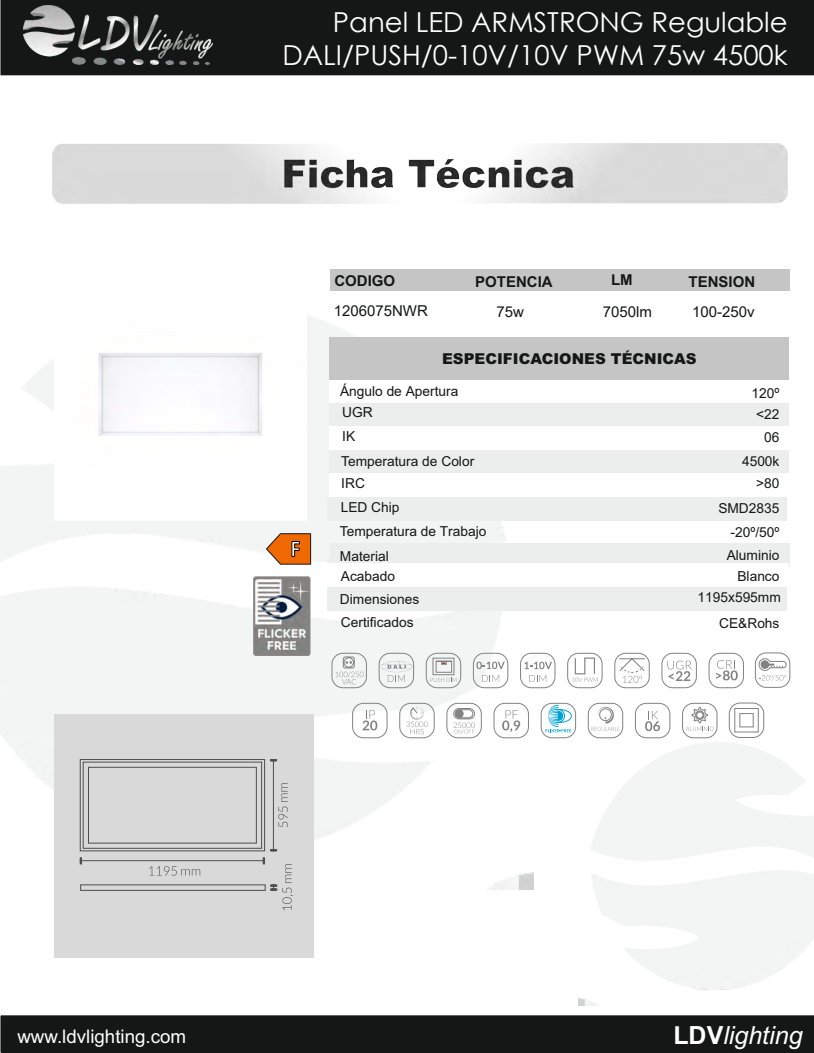
<style>
.page{position:relative;width:814px;height:1053px;background:#fff}
.page>*{position:absolute;margin:0;border:0;box-sizing:border-box;transform-origin:0 0}
.t1{font:27.5px/33px "Century Gothic";color:#fff;text-align:right}
.t2{font:italic 25px "Arial";color:#fff}
.t3{font:700 23.5px "Calibri";color:#fff;scale:.92 1}
.t4{font:18.75px "Arial";color:#fff}
.t5{font:900 15px "Arial";color:#151616}
.t6{font:700 15px "Arial";color:#151616}
.t7{font:15px "Arial";color:#151616}
.t8{font:15px "Arial";color:#151616}
.t9{font:13.75px/22px "Arial";color:#151616}
.t10{font:13.75px "Arial";color:#151616}
.s1{font-style:inherit}
.s2{font-weight:700;font-style:normal}
</style>
<div class="page">
<img style="left:1px;top:498px;width:505px;height:123px">
<svg style="left:1px;top:75px;width:813px;height:423px"></svg>
<div style="left:304px;top:119px;width:488px;height:60px;background:#fff;border:1px solid #d9d9da;border-radius:11px"></div>
<div style="left:52px;top:119px;width:516px;height:60px;background:#fff;border:1px solid #d9d9da;border-radius:11px"></div>
<div style="left:330px;top:269px;width:459px;height:22px;background:#c5c5c5"></div>
<div style="left:330px;top:337px;width:459px;height:42px;background:#c5c5c5"></div>
<div style="left:329px;top:380px;width:459px;height:23px;background:#fff"></div>
<div style="left:330px;top:403px;width:459px;height:23px;background:#eceded"></div>
<div style="left:330px;top:449px;width:459px;height:23px;background:#eceded"></div>
<div style="left:328px;top:497px;width:459px;height:24px;background:#eceded"></div>
<div style="left:330px;top:543px;width:459px;height:24px;background:#eceded"></div>
<div style="left:330px;top:473px;width:459px;height:23px;background:#fff"></div>
<div style="left:330px;top:426px;width:459px;height:24px;background:#fff"></div>
<div style="left:0;top:0;width:814px;height:75px;background:#151616"></div>
<img style="left:23px;top:5px;width:189px;height:60px">
<div style="left:1px;top:1015px;width:813px;height:37px;background:#151616"></div>
<div style="left:54px;top:714px;width:259px;height:243px;background:#d9d9da"></div>
<div style="left:329px;top:563px;width:459px;height:24px;background:#fff"></div>
<svg style="left:266px;top:533px;width:45px;height:31px"></svg>
<img style="left:52px;top:143px;width:735px;height:61px">
<div style="left:328px;top:587px;width:459px;height:24px;background:#eceded"></div>
<div style="left:253px;top:576px;width:57px;height:79px;background:#848381;border:1px solid #848381;border-radius:2px"></div>
<img style="left:255px;top:579px;width:53px;height:73px">
<svg style="left:614px;top:652px;width:35px;height:36px"></svg>
<svg style="left:755px;top:652px;width:35px;height:35px"></svg>
<svg style="left:362px;top:710px;width:15px;height:20px"></svg>
<div style="left:352px;top:703px;width:35px;height:35px;border:1px solid #818281;border-radius:11px"></div>
<div style="left:447px;top:703px;width:34px;height:35px;border:1px solid #818281;border-radius:11px"></div>
<svg style="left:453px;top:708px;width:22px;height:25px"></svg>
<div style="left:455px;top:709px;width:9px;height:9px;background:#818281;border-radius:50%"></div>
<div style="left:399px;top:703px;width:35px;height:35px;border:1px solid #818281;border-radius:11px"></div>
<svg style="left:406px;top:706px;width:22px;height:28px"></svg>
<svg style="left:502px;top:710px;width:18px;height:22px"></svg>
<div style="left:494px;top:703px;width:35px;height:35px;border:1px solid #818281;border-radius:11px"></div>
<svg style="left:682px;top:702px;width:35px;height:36px"></svg>
<svg style="left:541px;top:702px;width:35px;height:36px"></svg>
<svg style="left:716px;top:660px;width:22px;height:20px"></svg>
<div style="left:709px;top:653px;width:34px;height:35px;border:1px solid #818281;border-radius:11px"></div>
<svg style="left:645px;top:710px;width:15px;height:21px"></svg>
<div style="left:635px;top:703px;width:35px;height:35px;border:1px solid #818281;border-radius:11px"></div>
<svg style="left:667px;top:660px;width:25px;height:21px"></svg>
<div style="left:662px;top:653px;width:34px;height:35px;border:1px solid #818281;border-radius:11px"></div>
<svg style="left:379px;top:652px;width:35px;height:36px"></svg>
<img style="left:380px;top:657px;width:32px;height:18px">
<svg style="left:426px;top:652px;width:35px;height:36px"></svg>
<svg style="left:520px;top:652px;width:35px;height:36px"></svg>
<svg style="left:473px;top:652px;width:35px;height:36px"></svg>
<svg style="left:567px;top:652px;width:35px;height:36px"></svg>
<svg style="left:331px;top:652px;width:36px;height:36px"></svg>
<div style="left:588px;top:703px;width:35px;height:35px;border:1px solid #818281;border-radius:11px"></div>
<svg style="left:591px;top:706px;width:29px;height:24px"></svg>
<svg style="left:729px;top:702px;width:35px;height:35px"></svg>
<img style="left:55px;top:268px;width:252px;height:252px">
<div style="left:80px;top:759px;width:185px;height:92px;border:1px solid #4e4e4d"></div>
<div style="left:83px;top:761px;width:179px;height:87px;border:1px solid #4e4e4d"></div>
<div style="left:88px;top:766px;width:169px;height:77px;border:1px solid #4e4e4d"></div>
<hr style="left:80px;top:860px;width:185px;height:1px;background:#4e4e4d">
<svg style="left:149px;top:866px;width:51px;height:9px"></svg>
<hr style="left:273px;top:759px;width:1px;height:92px;background:#4e4e4d">
<svg style="left:278px;top:783px;width:10px;height:44px"></svg>
<svg style="left:271px;top:884px;width:5px;height:6px"></svg>
<svg style="left:282px;top:864px;width:11px;height:46px"></svg>
<div style="left:80px;top:884px;width:185px;height:6px;border:1px solid #4e4e4d"></div>
<h1 class="t1" style="left:282px;top:5px;width:507px">Panel LED ARMSTRONG Regulable<br>DALI/PUSH/0-10V/10V PWM 75w 4500k</h1>
<p class="t6" style="left:334px;top:275px;width:62px">CODIGO</p>
<p class="t6" style="left:475px;top:275px;width:79px">POTENCIA</p>
<p class="t6" style="left:611px;top:274px;width:23px">LM</p>
<p class="t6" style="left:688px;top:275px;width:68px">TENSION</p>
<p class="t7" style="left:334px;top:300px;width:96px"><span class="s1">120</span>6075NW<span class="s1">R</span></p>
<p class="t7" style="left:496px;top:302px;width:29px">75w</p>
<p class="t7" style="left:602px;top:301px;width:51px">705<span class="s1">0</span>lm</p>
<p class="t8" style="left:692px;top:301px;width:64px">100<span class="s1">-2</span>50<span class="s1">v</span></p>
<p class="t5" style="left:442px;top:353px;width:256px">ESPECIFICACIONES TÉCNICAS</p>
<p class="t10" style="left:340px;top:381px;width:120px">Ángulo de Apertura</p>
<p class="t10" style="left:751px;top:383px;width:29px">1<span class="s1">2</span>0º</p>
<p class="t10" style="left:342px;top:403px;width:32px">UGR</p>
<p class="t10" style="left:756px;top:404px;width:25px">&lt;22</p>
<p class="t10" style="left:342px;top:426px;width:14px">IK</p>
<p class="t9" style="left:341px;top:452px;width:134px">Temperatura de Color<br>IRC</p>
<p class="t9" style="left:340px;top:521px;width:148px">Temperatura de Trabajo</p>
<p class="t9" style="left:341px;top:497px;width:60px">LED Chip</p>
<p class="t10" style="left:764px;top:428px;width:17px">06</p>
<p class="t9" style="left:742px;top:450px;width:39px">4500k</p>
<p class="t9" style="left:756px;top:474px;width:25px">&gt;80</p>
<p class="t9" style="left:730px;top:522px;width:51px">-20º/50º</p>
<p class="t9" style="left:718px;top:498px;width:63px">SMD2835</p>
<h3 class="t3" style="left:290px;top:532px;width:12px">F</h3>
<p class="t9" style="left:340px;top:546px;width:50px">Material</p>
<p class="t10" style="left:340px;top:589px;width:81px">Dimensiones</p>
<p class="t9" style="left:341px;top:612px;width:74px">Certificados</p>
<p class="t10" style="left:727px;top:545px;width:54px">Aluminio</p>
<p class="t10" style="left:341px;top:567px;width:56px">Acabado</p>
<p class="t10" style="left:737px;top:567px;width:44px">Blanco</p>
<p class="t10" style="left:697px;top:588px;width:85px">1195x595mm</p>
<p class="t9" style="left:719px;top:613px;width:62px">CE&amp;Rohs</p>
<h3 class="t4" style="left:17px;top:1028px;width:170px">www.ldvlighting.com</h3>
<h2 class="t2" style="left:673px;top:1026px;width:131px"><span class="s2">LDV</span>lighting</h2>
</div>
